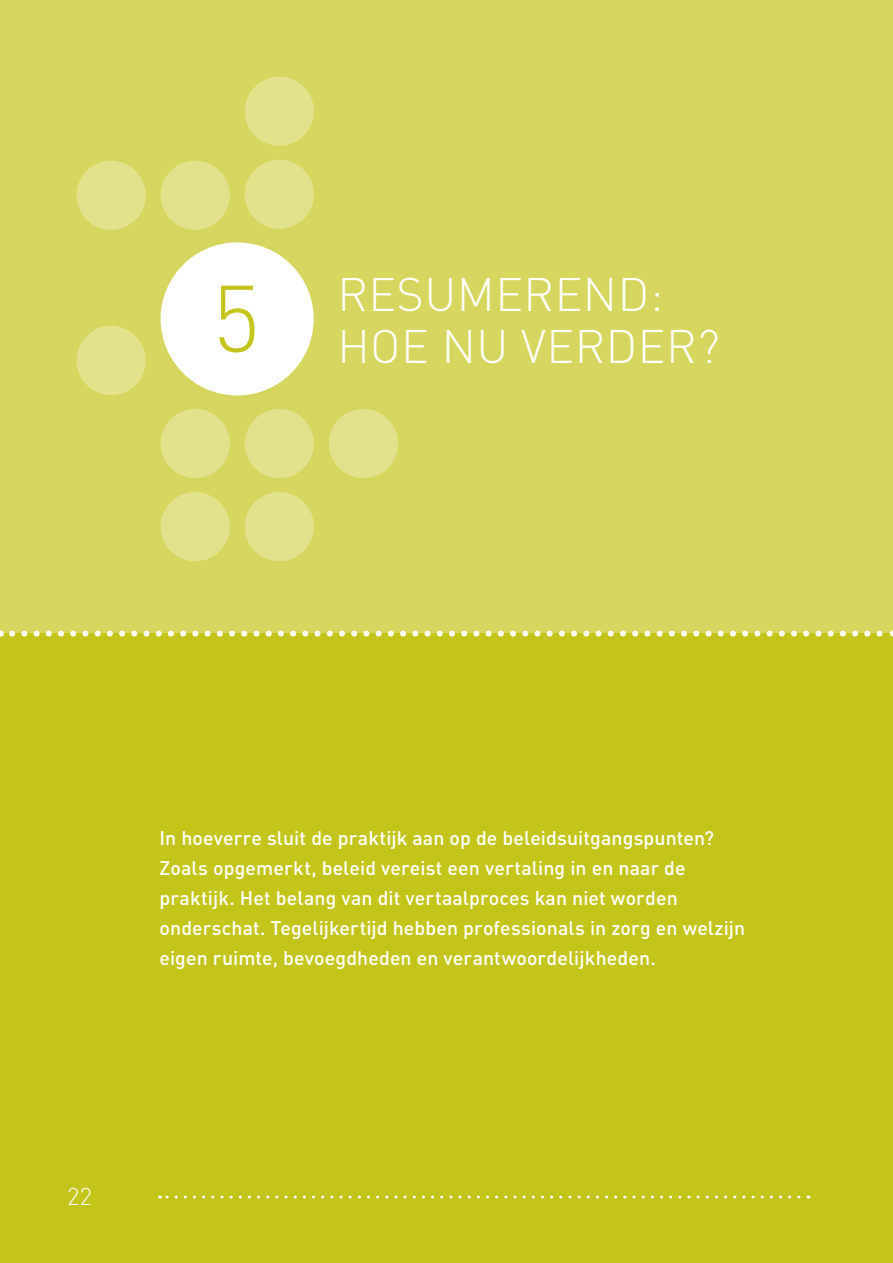
<style>
.page{position:relative;width:893px;height:1263px;background:#fff}
.page>*{position:absolute;margin:0;border:0;box-sizing:border-box;transform-origin:0 0}
.t1{font:300 93px "DIN";color:#c4c41a}
.Kop_hoofdstuk{font:300 46.5px/52.5px "DIN";letter-spacing:.01em;color:#fff}
.paginacijfer{font:300 24px "DIN";color:#fff}
.intro_wit{font:500 19.5px/30px "DIN";letter-spacing:.005em;color:#fff}
</style>
<div class="page">
<div style="left:0;top:0;width:893px;height:634px;background:#d6d65e"></div>
<div style="left:245px;top:77px;width:69px;height:69px;background:#e2e28d;border-radius:50%"></div>
<div style="left:161px;top:492px;width:69px;height:69px;background:#e2e28d;border-radius:50%"></div>
<div style="left:161px;top:161px;width:69px;height:69px;background:#e2e28d;border-radius:50%"></div>
<div style="left:245px;top:409px;width:69px;height:69px;background:#e2e28d;border-radius:50%"></div>
<div style="left:245px;top:492px;width:69px;height:69px;background:#e2e28d;border-radius:50%"></div>
<div style="left:245px;top:160px;width:69px;height:69px;background:#e2e28d;border-radius:50%"></div>
<div style="left:161px;top:409px;width:69px;height:69px;background:#e2e28d;border-radius:50%"></div>
<div style="left:77px;top:326px;width:69px;height:69px;background:#e2e28d;border-radius:50%"></div>
<div style="left:77px;top:161px;width:69px;height:69px;background:#e2e28d;border-radius:50%"></div>
<div style="left:329px;top:409px;width:69px;height:69px;background:#e2e28d;border-radius:50%"></div>
<div style="left:161px;top:242px;width:153px;height:153px;background:#fff;border-radius:50%"></div>
<div style="left:0;top:634px;width:893px;height:629px;background:#c4c41a"></div>
<svg style="left:12px;top:631px;width:881px;height:6px"></svg>
<svg style="left:159px;top:1195px;width:640px;height:3px"></svg>
<p class="t1" style="left:212px;top:261px;width:49px">5</p>
<p class="Kop_hoofdstuk" style="left:337px;top:267px;width:384px">RESUMEREND:<br>HOE NU VERDER?</p>
<p class="intro_wit" style="left:159px;top:823px;width:587px">In hoeverre sluit de praktijk aan op de beleidsuitgangspunten?<br>Zoals opgemerkt, beleid vereist een vertaling in en naar de praktijk. Het belang van dit vertaalproces kan niet worden onderschat. Tegelijkertijd hebben professionals in zorg en welzijn eigen ruimte, bevoegdheden en verantwoordelijkheden.</p>
<p class="paginacijfer" style="left:67px;top:1181px;width:26px">22</p>
</div>
